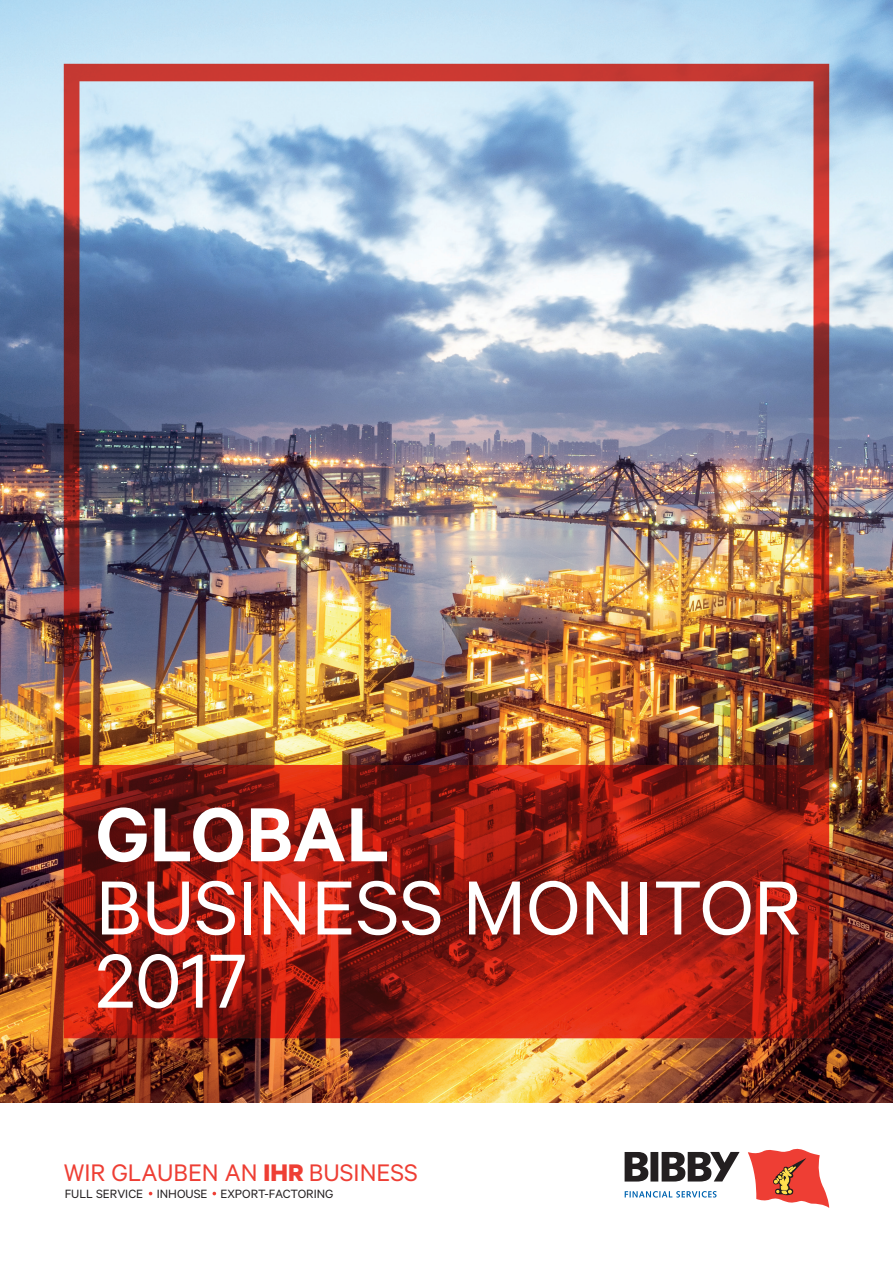
<style>
.page{position:relative;width:893px;height:1263px;background:#fff}
.page>*{position:absolute;margin:0;border:0;box-sizing:border-box;transform-origin:0 0}
.t1{font:86.25px/73.2px "Calibre";color:#fff}
.t2{font:27px "Calibre";color:#ee3e34}
.t3{font:13.5px "Calibre";color:#231f20}
.s1{font-weight:600}
.s2{font-weight:700}
</style>
<div class="page">
<img style="left:0;top:0;width:893px;height:1102px">
<img style="left:64px;top:64px;width:765px;height:974px">
<svg style="left:625px;top:1152px;width:23px;height:29px"></svg>
<div style="left:650px;top:1152px;width:8px;height:29px;background:#231f20"></div>
<svg style="left:662px;top:1152px;width:78px;height:29px"></svg>
<svg style="left:748px;top:1149px;width:81px;height:59px"></svg>
<svg style="left:625px;top:1191px;width:92px;height:6px"></svg>
<p class="t1" style="left:96px;top:795px;width:707px"><span class="s1">GLOBAL<br></span>BUSINESS MONITOR<br>2017</p>
<p class="t2" style="left:64px;top:1157px;width:356px">WIR GLAUBEN AN <span class="s2">IHR</span> BUSINESS</p>
<p class="t3" style="left:65px;top:1185px;width:270px">FULL SERVICE INHOUSE EXPORT-FACTORING</p>
</div>
